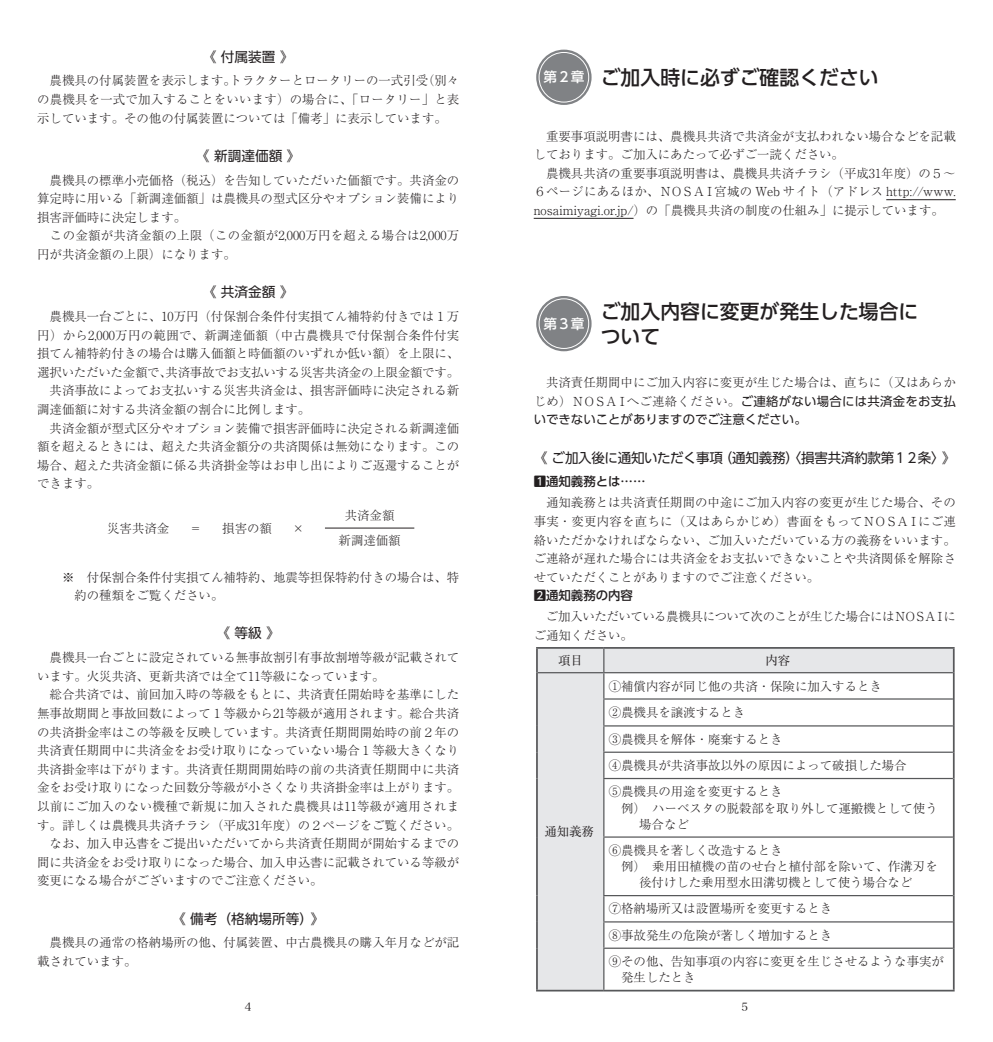
<style>
.page{position:relative;width:993px;height:1042px;background:#fff}
.page>*{position:absolute;margin:0;border:0;box-sizing:border-box;transform-origin:0 0}
.t1{font:500 19.78px/24.8px "UD Shin Go Pr 6 N";color:#231f20}
.t2{font:13.65px "UD Shin Go Pr 6 N";letter-spacing:-.01em;color:#231f20}
.t3{font:500 13.65px "UD Shin Go Pr 6 N";color:#fff}
.t4{font:300 12.42px/18.6px "Ryumin Pr 6 N";color:#231f20}
.t5{font:300 12.42px/18.6px "Ryumin Pr 6 N";letter-spacing:-.035em;color:#231f20}
.t6{font:12.42px "UD Shin Go Pr 6 N";color:#231f20}
.t7{font:500 12.42px "UD Shin Go Pr 6 N";color:#231f20}
.t8{font:12.42px "Ryumin Pr 6 N";color:#231f20}
.t9{font:11.2px "Hira Min Pro W3";color:#231f20}
.s1{font-family:"UD Shin Go Pr 6 N";font-weight:400}
</style>
<div class="page">
<div style="left:536px;top:50px;width:55px;height:55px;background:#808285;border-radius:50%"></div>
<div style="left:538px;top:52px;width:50px;height:50px;border:1px solid #fff;border-radius:50%"></div>
<hr style="left:886px;top:199px;width:69px;height:1px;background:#231f20">
<hr style="left:533px;top:218px;width:100px;height:1px;background:#231f20">
<div style="left:536px;top:296px;width:55px;height:55px;background:#808285;border-radius:50%"></div>
<div style="left:538px;top:299px;width:50px;height:50px;border:1px solid #fff;border-radius:50%"></div>
<hr style="left:325px;top:528px;width:89px;height:1px;background:#231f20">
<div style="left:603px;top:648px;width:350px;height:25px;background:#e6e7e9"></div>
<hr style="left:536px;top:647px;width:67px;height:2px;background:#57585a">
<hr style="left:603px;top:647px;width:351px;height:2px;background:#57585a">
<hr style="left:952px;top:649px;width:2px;height:24px;background:#57585a">
<hr style="left:952px;top:673px;width:2px;height:26px;background:#57585a">
<hr style="left:952px;top:699px;width:2px;height:27px;background:#57585a">
<hr style="left:952px;top:726px;width:2px;height:26px;background:#57585a">
<hr style="left:952px;top:752px;width:2px;height:26px;background:#57585a">
<hr style="left:952px;top:778px;width:2px;height:59px;background:#57585a">
<hr style="left:952px;top:837px;width:2px;height:58px;background:#57585a">
<hr style="left:952px;top:895px;width:2px;height:27px;background:#57585a">
<hr style="left:952px;top:922px;width:2px;height:26px;background:#57585a">
<hr style="left:952px;top:948px;width:2px;height:42px;background:#57585a">
<hr style="left:603px;top:990px;width:351px;height:1px;background:#57585a">
<hr style="left:536px;top:990px;width:67px;height:1px;background:#57585a">
<hr style="left:603px;top:672px;width:349px;height:1px;background:#57585a">
<hr style="left:603px;top:698px;width:349px;height:1px;background:#57585a">
<hr style="left:603px;top:725px;width:349px;height:1px;background:#57585a">
<hr style="left:603px;top:751px;width:349px;height:2px;background:#57585a">
<hr style="left:603px;top:778px;width:349px;height:1px;background:#57585a">
<hr style="left:603px;top:836px;width:349px;height:1px;background:#57585a">
<hr style="left:603px;top:895px;width:349px;height:1px;background:#57585a">
<hr style="left:603px;top:921px;width:349px;height:1px;background:#57585a">
<div style="left:536px;top:648px;width:68px;height:342px;background:#e6e7e9"></div>
<hr style="left:603px;top:947px;width:349px;height:2px;background:#57585a">
<hr style="left:603px;top:949px;width:1px;height:41px;background:#57585a">
<p class="t2" style="left:203px;top:45px;width:92px">《付属装置》</p>
<p class="t4" style="left:37px;top:71px;width:423px;text-align:justify">　農機具の付属装置を表示します。トラクターとロータリーの一式引受（別々の農機具を一式で加入することをいいます）の場合に、「ロータリー」と表示しています。その他の付属装置については「備考」に表示しています。</p>
<p class="t2" style="left:196px;top:145px;width:106px">《新調達価額》</p>
<p class="t4" style="left:37px;top:170px;width:423px">　農機具の標準小売価格（税込）を告知していただいた価額です。共済金の算定時に用いる「新調達価額」は農機具の型式区分やオプション装備により損害評価時に決定します。<br>　この金額が共済金額の上限（この金額が2,000万円を超える場合は2,000万円が共済金額の上限）になります。</p>
<p class="t2" style="left:203px;top:281px;width:92px">《共済金額》</p>
<p class="t4" style="left:37px;top:306px;width:423px">　農機具一台ごとに、10万円（付保割合条件付実損てん補特約付きでは１万円）から2,000万円の範囲で、新調達価額（中古農機具で付保割合条件付実損てん補特約付きの場合は購入価額と時価額のいずれか低い額）を上限に、選択いただいた金額で、共済事故でお支払いする災害共済金の上限金額です。　共済事故によってお支払いする災害共済金は、損害評価時に決定される新調達価額に対する共済金額の割合に比例します。<br>　共済金額が型式区分やオプション装備で損害評価時に決定される新調達価額を超えるときには、超えた共済金額分の共済関係は無効になります。この場合、超えた共済金額に係る共済掛金等はお申し出によりご返還することができます。</p>
<p class="t4" style="left:107px;top:518px;width:64px">災害共済金</p>
<p class="t4" style="left:189px;top:518px;width:14px">＝</p>
<p class="t4" style="left:222px;top:518px;width:51px">損害の額</p>
<p class="t4" style="left:292px;top:518px;width:14px">×</p>
<p class="t4" style="left:338px;top:502px;width:64px;line-height:24.8px;text-align:center">共済金額新調達価額</p>
<p class="t4" style="left:74px;top:567px;width:386px;text-indent:-12px">※　付保割合条件付実損てん補特約、地震等担保特約付きの場合は、特約の種類をご覧ください。</p>
<p class="t2" style="left:216px;top:622px;width:65px">《等級》</p>
<p class="t4" style="left:37px;top:647px;width:423px">　農機具一台ごとに設定されている無事故割引有事故割増等級が記載されています。火災共済、更新共済では全て11等級になっています。<br>　総合共済では、前回加入時の等級をもとに、共済責任開始時を基準にした無事故期間と事故回数によって１等級から21等級が適用されます。総合共済の共済掛金率はこの等級を反映しています。共済責任期間開始時の前２年の共済責任期間中に共済金をお受け取りになっていない場合１等級大きくなり共済掛金率は下がります。共済責任期間開始時の前の共済責任期間中に共済金をお受け取りになった回数分等級が小さくなり共済掛金率は上がります。以前にご加入のない機種で新規に加入された農機具は11等級が適用されます。詳しくは農機具共済チラシ（平成31年度）の２ページをご覧ください。　なお、加入申込書をご提出いただいてから共済責任期間が開始するまでの間に共済金をお受け取りになった場合、加入申込書に記載されている等級が変更になる場合がございますのでご注意ください。</p>
<p class="t2" style="left:172px;top:907px;width:154px">《備考（格納場所等）》</p>
<p class="t4" style="left:37px;top:933px;width:423px">　農機具の通常の格納場所の他、付属装置、中古農機具の購入年月などが記載されています。</p>
<h1 class="t1" style="left:543px;top:65px;width:337px"><sup>第２章</sup> ご加入時に必ずご確認ください</h1>
<p class="t4" style="left:533px;top:126px;width:423px">　重要事項説明書には、農機具共済で共済金が支払われない場合などを記載しております。ご加入にあたって必ずご一読ください。<br>　農機具共済の重要事項説明書は、農機具共済チラシ（平成31年度）の５～６ページにあるほか、ＮＯＳＡＩ宮城の Web サイト（アドレス http://www. nosaimiyagi.or.jp/）の「農機具共済の制度の仕組み」に提示しています。</p>
<p class="t3" style="left:543px;top:312px;width:42px">第３章</p>
<h1 class="t1" style="left:600px;top:299px;width:319px">ご加入内容に変更が発生した場合について</h1>
<p class="t4" style="left:533px;top:372px;width:423px">　共済責任期間中にご加入内容に変更が生じた場合は、直ちに（又はあらかじめ）ＮＯＳＡＩへご連絡ください。<span class="s1">ご連絡がない場合には共済金をお支払</span></p>
<p class="t6" style="left:533px;top:409px;width:274px">いできないことがありますのでご注意ください。</p>
<p class="t2" style="left:533px;top:446px;width:423px">《ご加入後に通知いただく事項（通知義務）〈損害共済約款第１２条〉》</p>
<p class="t7" style="left:533px;top:471px;width:113px">1通知義務とは……</p>
<p class="t4" style="left:533px;top:493px;width:423px;text-align:justify">　通知義務とは共済責任期間の中途にご加入内容の変更が生じた場合、その事実・変更内容を直ちに（又はあらかじめ）書面をもってＮＯＳＡＩにご連絡いただかなければならない、ご加入いただいている方の義務をいいます。ご連絡が遅れた場合には共済金をお支払いできないことや共済関係を解除させていただくことがありますのでご注意ください。</p>
<p class="t7" style="left:533px;top:585px;width:101px">2通知義務の内容</p>
<p class="t5" style="left:533px;top:607px;width:423px">　ご加入いただいている農機具について次のことが生じた場合にはＮＯＳＡＩにご通知ください。</p>
<p class="t8" style="left:558px;top:650px;width:26px">項目</p>
<p class="t8" style="left:765px;top:650px;width:26px">内容</p>
<p class="t8" style="left:544px;top:822px;width:51px">通知義務</p>
<p class="t4" style="left:608px;top:672px;width:299px;line-height:26.4px">①補償内容が同じ他の共済・保険に加入するとき<br>②農機具を譲渡するとき<br>③農機具を解体・廃棄するとき<br>④農機具が共済事故以外の原因によって破損した場合<br>⑤農機具の用途を変更するとき</p>
<p class="t4" style="left:639px;top:799px;width:300px;line-height:16.1px;text-indent:-30px">　例）　ハーベスタの脱穀部を取り外して運搬機として使う場合など</p>
<p class="t4" style="left:608px;top:840px;width:175px">⑥農機具を著しく改造するとき</p>
<p class="t4" style="left:608px;top:856px;width:330px">　例）　乗用田植機の苗のせ台と植付部を除いて、作溝刃を</p>
<p class="t4" style="left:639px;top:872px;width:274px">後付けした乗用型水田溝切機として使う場合など</p>
<p class="t4" style="left:608px;top:895px;width:336px;line-height:26.2px">⑦格納場所又は設置場所を変更するとき<br>⑧事故発生の危険が著しく増加するとき<br>⑨その他、告知事項の内容に変更を生じさせるような事実が</p>
<p class="t4" style="left:621px;top:967px;width:76px">発生したとき</p>
<p class="t9" style="left:245px;top:997px;width:8px">4</p>
<p class="t9" style="left:741px;top:997px;width:8px">5</p>
</div>
